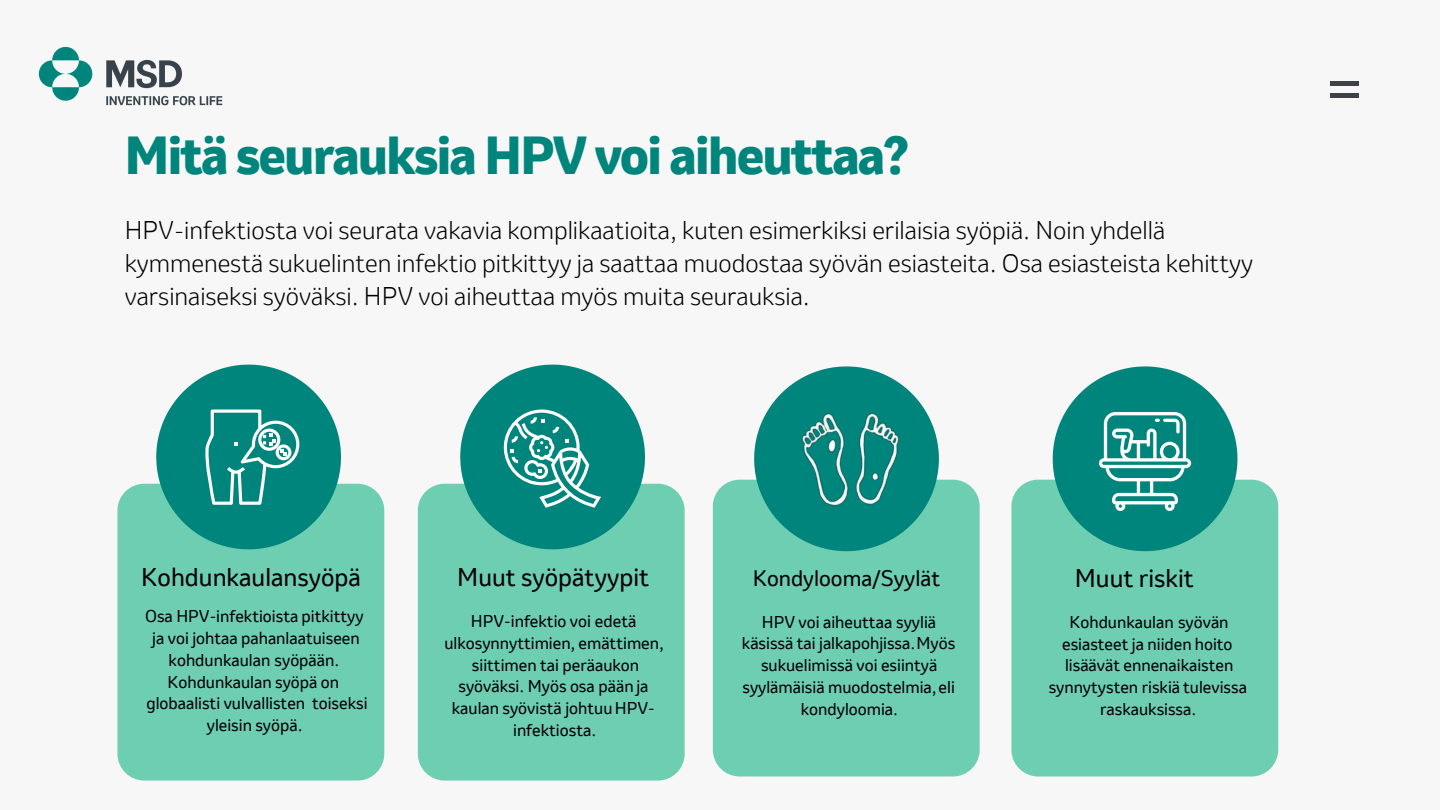
<style>
.page{position:relative;width:1440px;height:810px;background:#f7f7f7}
.page>*{position:absolute;margin:0;border:0;box-sizing:border-box;transform-origin:0 0}
.t1{font:800 50px "Invention";letter-spacing:-.03em;color:#00857c}
.t2{font:300 24px/33px "Invention";color:#000}
.t3{font:24px "Invention";color:#000}
.t4{font:21px "Invention";color:#000}
.t5{font:16px/21.8px "Invention";color:#000;text-align:center}
</style>
<div class="page">
<div style="left:1331px;top:81px;width:28px;height:5px;background:#3d4248"></div>
<hr style="left:1331px;top:93px;width:28px;height:4px;background:#3d4248">
<div style="left:117px;top:484px;width:267px;height:297px;background:#6eceb2;border-radius:27px"></div>
<svg style="left:156px;top:365px;width:185px;height:184px"></svg>
<div style="left:418px;top:484px;width:267px;height:297px;background:#6eceb2;border-radius:27px"></div>
<div style="left:1011px;top:480px;width:267px;height:296px;background:#6eceb2;border-radius:27px"></div>
<div style="left:713px;top:480px;width:267px;height:296px;background:#6eceb2;border-radius:27px"></div>
<svg style="left:754px;top:410px;width:14px;height:97px"></svg>
<img style="left:38px;top:46px;width:185px;height:60px">
<svg style="left:460px;top:365px;width:185px;height:184px"></svg>
<img style="left:768px;top:366px;width:377px;height:411px">
<svg style="left:1053px;top:366px;width:184px;height:185px"></svg>
<p class="t1" style="left:125px;top:136px;width:786px">Mitä seurauksia HPV voi aiheuttaa?</p>
<p class="t2" style="left:125px;top:217px;width:1130px">HPV-infektiosta voi seurata vakavia komplikaatioita, kuten esimerkiksi erilaisia syöpiä. Noin yhdellä kymmenestä sukuelinten infektio pitkittyy ja saattaa muodostaa syövän esiasteita. Osa esiasteista kehittyy varsinaiseksi syöväksi. HPV voi aiheuttaa myös muita seurauksia.</p>
<p class="t3" style="left:141px;top:568px;width:221px">Kohdunkaulansyöpä</p>
<p class="t5" style="left:145px;top:605px;width:224px">Osa HPV-infektioista pitkittyy ja voi johtaa pahanlaatuiseen kohdunkaulan syöpään.<br>Kohdunkaulan syöpä on globaalisti vulvallisten toiseksi yleisin syöpä.</p>
<p class="t5" style="left:742px;top:611px;width:215px">HPV voi aiheuttaa syyliä käsissä tai jalkapohjissa. Myös sukuelimissä voi esiintyä syylämäisiä muodostelmia, eli kondyloomia.</p>
<p class="t3" style="left:457px;top:568px;width:194px">Muut syöpätyypit</p>
<p class="t3" style="left:1075px;top:569px;width:121px">Muut riskit</p>
<p class="t5" style="left:444px;top:610px;width:221px">HPV-infektio voi edetä ulkosynnyttimien, emättimen, siittimen tai peräaukon syöväksi. Myös osa pään ja kaulan syövistä johtuu HPV&shy;infektiosta.</p>
<p class="t4" style="left:753px;top:570px;width:189px">Kondylooma/Syylät</p>
<p class="t5" style="left:1049px;top:611px;width:200px">Kohdunkaulan syövän esiasteet ja niiden hoito lisäävät ennenaikaisten synnytysten riskiä tulevissa raskauksissa.</p>
</div>
